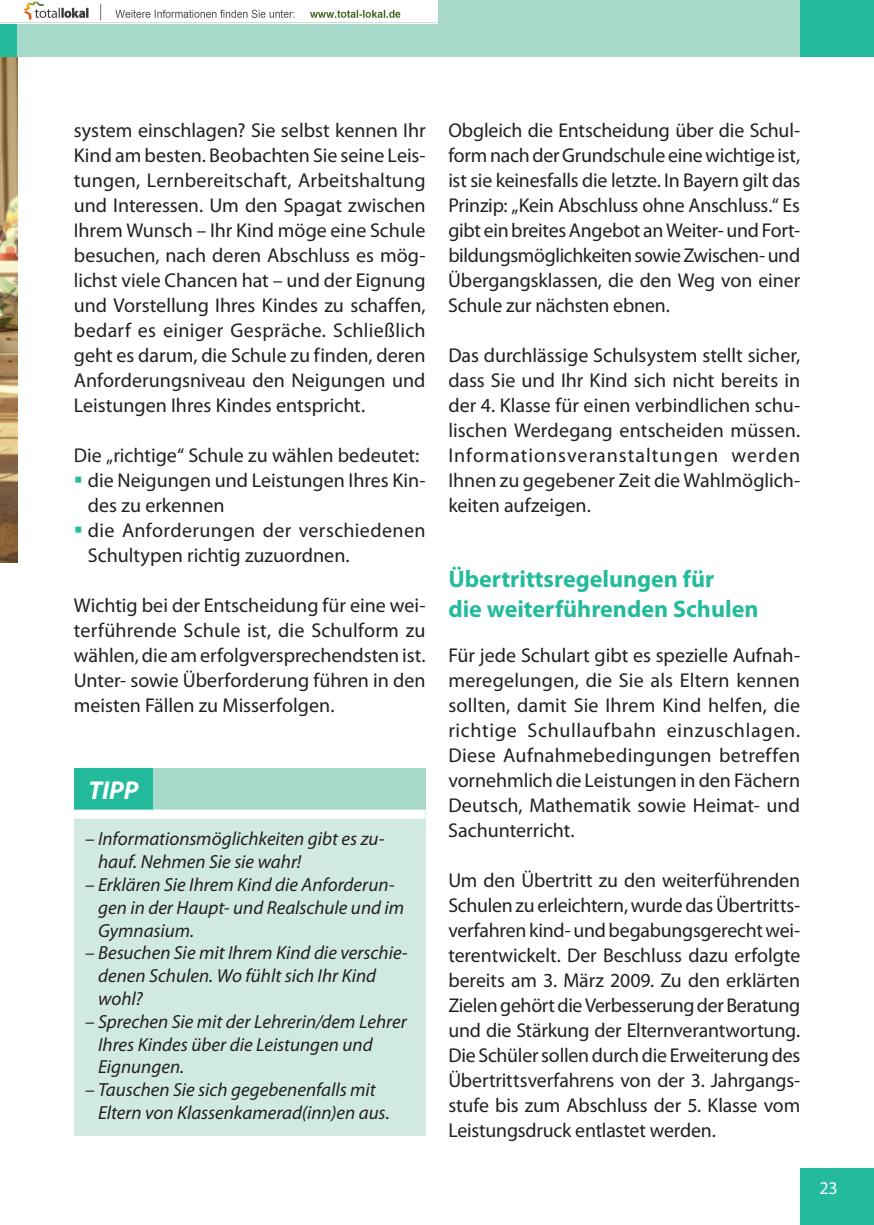
<style>
.page{position:relative;width:874px;height:1225px;background:#fff}
.page>*{position:absolute;margin:0;border:0;box-sizing:border-box;transform-origin:0 0}
.t1{font:italic 700 26px "Myriad Pro";color:#fff}
.t2{font:700 24px/30px "Myriad Pro";color:#24bb9d}
.t3{font:20px/25px "Myriad Pro";color:#231f20;text-align:justify}
.t4{font:italic 19px/22.8px "Myriad Pro";color:#231f20}
.t5{font:18px "Myriad Pro";color:#fff}
</style>
<div class="page">
<img style="left:0;top:57px;width:17px;height:505px">
<div style="left:0;top:0;width:17px;height:57px;background:#24bb9d"></div>
<div style="left:17px;top:0;width:856px;height:57px;background:#a6d9ca"></div>
<div style="left:799px;top:1168px;width:74px;height:57px;background:#24bb9d"></div>
<div style="left:799px;top:0;width:74px;height:57px;background:#24bb9d"></div>
<div style="left:74px;top:768px;width:79px;height:46px;background:#24bb9d"></div>
<div style="left:153px;top:768px;width:272px;height:46px;background:#a6d9ca"></div>
<div style="left:74px;top:814px;width:351px;height:322px;background:#d0eae1"></div>
<div style="left:74px;top:809px;width:79px;height:9px;background:#fff"></div>
<div style="left:153px;top:809px;width:272px;height:9px;background:#fff"></div>
<img style="left:0;top:0;width:437px;height:23px">
<p class="t3" style="left:74px;top:117px;width:353px">system einschlagen? Sie selbst kennen Ihr Kind am besten. Beobachten Sie seine Leis&shy;tungen, Lernbereitschaft, Arbeitshaltung und Interessen. Um den Spagat zwischen Ihrem Wunsch – Ihr Kind möge eine Schule besuchen, nach deren Abschluss es mög&shy;lichst viele Chancen hat – und der Eignung und Vorstellung Ihres Kindes zu schaffen, bedarf es einiger Gespräche. Schließlich geht es darum, die Schule zu finden, deren Anforderungsniveau den Neigungen und Leistungen Ihres Kindes entspricht.</p>
<p class="t3" style="left:88px;top:442px;width:339px;text-align:left;text-indent:-14px">Die „richtige“ Schule zu wählen bedeutet: die Neigungen und Leistungen Ihres Kin&shy;des zu erkennen<br>die Anforderungen der verschiedenen Schultypen richtig zuzuordnen.</p>
<p class="t3" style="left:74px;top:592px;width:353px">Wichtig bei der Entscheidung für eine wei&shy;terführende Schule ist, die Schulform zu wählen, die am erfolgversprechendsten ist.<br>Unter- sowie Überforderung führen in den meisten Fällen zu Misserfolgen.</p>
<h1 class="t1" style="left:88px;top:773px;width:51px">TIPP</h1>
<p class="t4" style="left:98px;top:827px;width:288px;text-indent:-13px">– Informationsmöglichkeiten gibt es zu&shy;hauf. Nehmen Sie sie wahr!</p>
<p class="t4" style="left:98px;top:873px;width:307px;text-indent:-13px">– Erklären Sie Ihrem Kind die Anforderun&shy;gen in der Haupt- und Realschule und im<br>Gymnasium.</p>
<p class="t4" style="left:98px;top:941px;width:311px;text-indent:-13px">– Besuchen Sie mit Ihrem Kind die verschie&shy;denen Schulen. Wo fühlt sich Ihr Kind wohl?</p>
<p class="t4" style="left:98px;top:1009px;width:310px;text-indent:-13px">– Sprechen Sie mit der Lehrerin/dem Lehrer<br>Ihres Kindes über die Leistungen und<br>Eignungen.</p>
<p class="t4" style="left:98px;top:1078px;width:293px;text-indent:-13px">– Tauschen Sie sich gegebenenfalls mit<br>Eltern von Klassenkamerad(inn)en aus.</p>
<p class="t3" style="left:448px;top:117px;width:353px">Obgleich die Entscheidung über die Schul&shy;form nach der Grundschule eine wichtige ist, ist sie keinesfalls die letzte. In Bayern gilt das Prinzip: „Kein Abschluss ohne Anschluss.“ Es gibt ein breites Angebot an Weiter- und Fort&shy;bildungsmöglichkeiten sowie Zwischen- und Übergangsklassen, die den Weg von einer Schule zur nächsten ebnen.</p>
<p class="t3" style="left:448px;top:342px;width:353px">Das durchlässige Schulsystem stellt sicher, dass Sie und Ihr Kind sich nicht bereits in der 4. Klasse für einen verbindlichen schu&shy;lischen Werdegang entscheiden müssen.<br>Informationsveranstaltungen werden Ihnen zu gegebener Zeit die Wahlmöglich&shy;keiten aufzeigen.</p>
<p class="t2" style="left:448px;top:563px;width:311px">Übertrittsregelungen für<br>die weiterführenden Schulen</p>
<p class="t3" style="left:448px;top:642px;width:353px">Für jede Schulart gibt es spezielle Aufnah&shy;meregelungen, die Sie als Eltern kennen sollten, damit Sie Ihrem Kind helfen, die richtige Schullaufbahn einzuschlagen.<br>Diese Aufnahmebedingungen betreffen vornehmlich die Leistungen in den Fächern Deutsch, Mathematik sowie Heimat- und Sachunterricht.</p>
<p class="t3" style="left:448px;top:867px;width:353px">Um den Übertritt zu den weiterführenden Schulen zu erleichtern, wurde das Übertritts&shy;verfahren kind- und begabungsgerecht wei&shy;terentwickelt. Der Beschluss dazu erfolgte bereits am 3. März 2009. Zu den erklärten Zielen gehört die Verbesserung der Beratung und die Stärkung der Elternverantwortung.<br>Die Schüler sollen durch die Erweiterung des Übertrittsverfahrens von der 3. Jahrgangs&shy;stufe bis zum Abschluss der 5. Klasse vom Leistungsdruck entlastet werden.</p>
<p class="t5" style="left:818px;top:1177px;width:20px">23</p>
</div>
